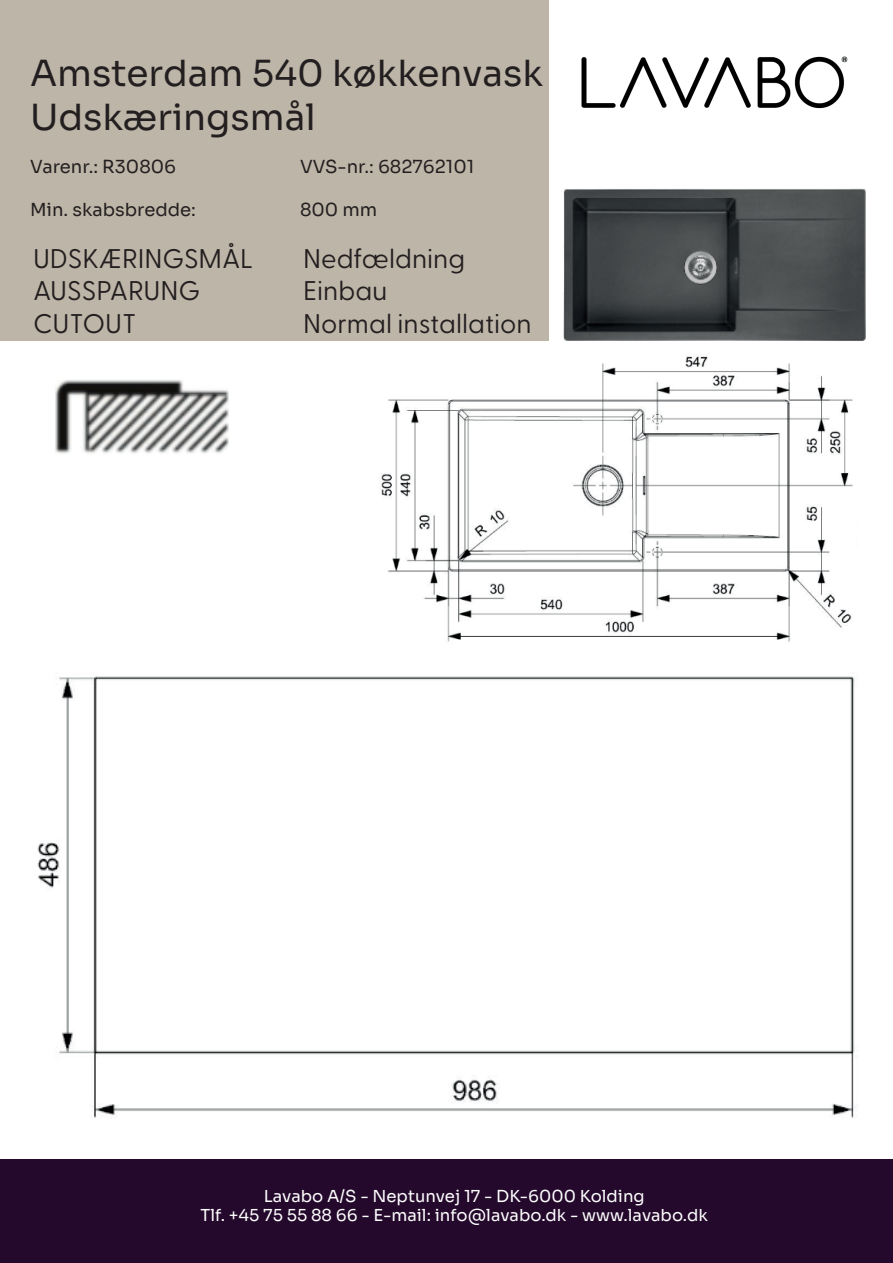
<style>
.page{position:relative;width:893px;height:1263px;background:#fff}
.page>*{position:absolute;margin:0;border:0;box-sizing:border-box;transform-origin:0 0}
.t1{font:36px/43.2px "Sora";color:#231f20}
.t2{font:27px "Greycliff CF";color:#231f20}
.t3{font:18px "Sora";color:#231f20}
.t4{font:16.5px/19.8px "Sora";color:#fff;text-align:center}
</style>
<div class="page">
<div style="left:0;top:1159px;width:892px;height:103px;background:#24092c"></div>
<div style="left:0;top:0;width:548px;height:340px;background:#bdb5a7"></div>
<img style="left:581px;top:56px;width:267px;height:53px">
<img style="left:55px;top:380px;width:174px;height:74px">
<img style="left:37px;top:676px;width:821px;height:442px">
<img style="left:563px;top:188px;width:303px;height:153px">
<img style="left:379px;top:356px;width:474px;height:286px">
<h1 class="t1" style="left:30px;top:49px;width:515px">Amsterdam 540 køkkenvask<br>Udskæringsmål</h1>
<p class="t3" style="left:30px;top:152px;width:148px">Varenr.: R30806</p>
<p class="t3" style="left:300px;top:152px;width:176px">VVS-nr.: 682762101</p>
<p class="t3" style="left:30px;top:195px;width:167px">Min. skabsbredde:</p>
<p class="t3" style="left:300px;top:195px;width:79px">800 mm</p>
<h2 class="t2" style="left:33px;top:238px;width:222px">UDSKÆRINGSMÅL</h2>
<h2 class="t2" style="left:303px;top:238px;width:164px">Nedfældning</h2>
<h2 class="t2" style="left:33px;top:270px;width:169px">AUSSPARUNG</h2>
<h2 class="t2" style="left:303px;top:270px;width:86px">Einbau</h2>
<h2 class="t2" style="left:33px;top:303px;width:105px">CUTOUT</h2>
<h2 class="t2" style="left:303px;top:303px;width:230px">Normal installation</h2>
<p class="t4" style="left:201px;top:1184px;width:509px">Lavabo A/S - Neptunvej 17 - DK-6000 Kolding<br>Tlf. +45 75 55 88 66 - E-mail: info@lavabo.dk - www.lavabo.dk</p>
</div>
